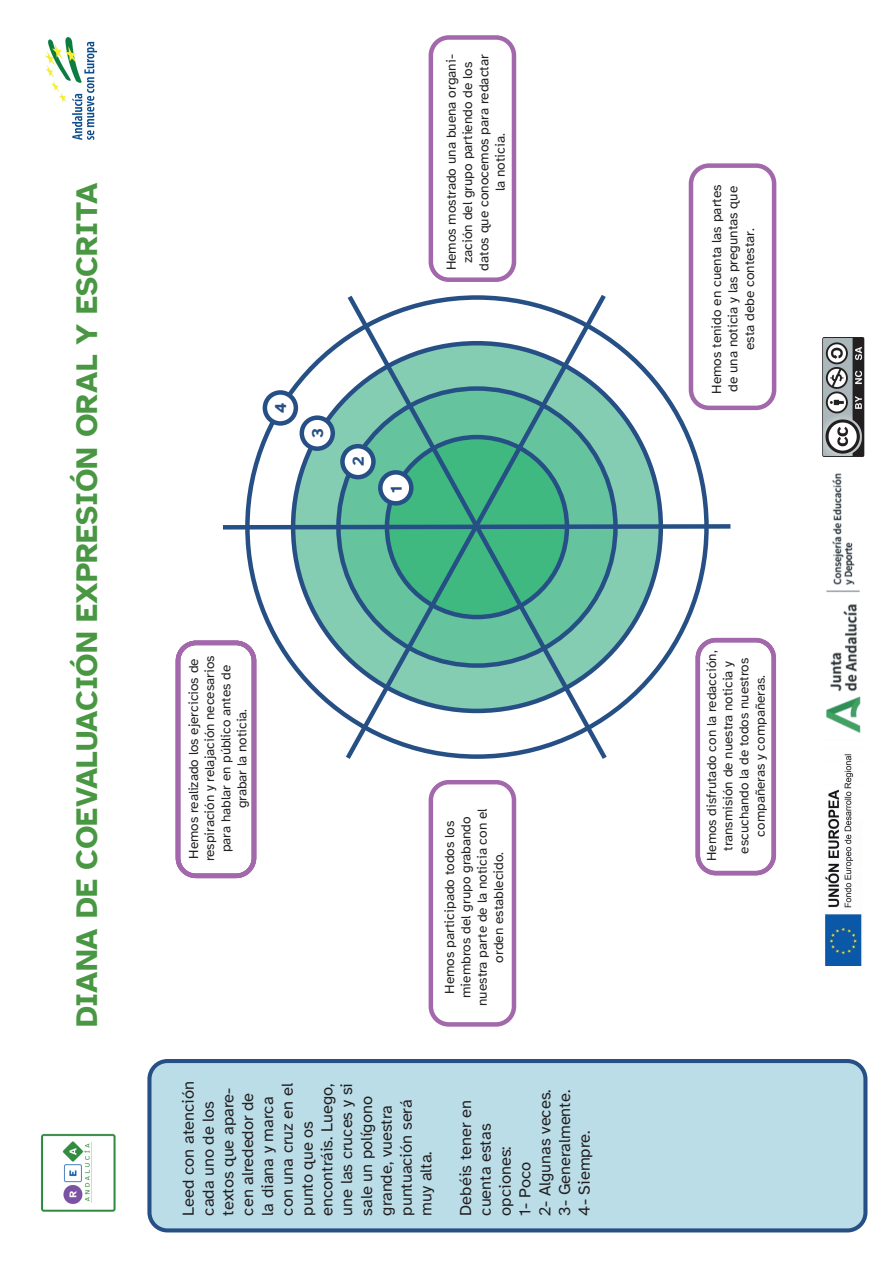
<style>
.page{position:relative;width:893px;height:1263px;background:#fff}
.page>*{position:absolute;margin:0;border:0;box-sizing:border-box;transform-origin:0 0}
.t1{font:700 30.9px "Atkinson Hyperlegible";color:#499743}
.t2{font:16.5px/19.8px "Atkinson Hyperlegible";color:#231f20}
.t3{font:700 16.35px "Atkinson Hyperlegible";color:#265085}
.t4{font:13.65px/16.4px "Atkinson Hyperlegible";color:#231f20;text-align:center}
.t5{font:13.5px/16.2px "Atkinson Hyperlegible";color:#231f20;text-align:center}
</style>
<div class="page">
<img style="left:40px;top:1133px;width:76px;height:79px">
<img style="left:46px;top:37px;width:50px;height:103px">
<img style="left:825px;top:754px;width:37px;height:211px">
<img style="left:826px;top:473px;width:35px;height:260px">
<img style="left:822px;top:337px;width:43px;height:120px">
<div style="left:149px;top:1061px;width:716px;height:169px;background:#badde8;border-radius:18px"></div>
<div style="left:147px;top:1059px;width:720px;height:173px;border:4px solid #265085;border-radius:18px"></div>
<div style="left:293px;top:343px;width:368px;height:368px;background:#84cdb2;border-radius:50%"></div>
<svg style="left:343px;top:295px;width:268px;height:464px"></svg>
<svg style="left:223px;top:522px;width:508px;height:10px"></svg>
<svg style="left:265px;top:392px;width:31px;height:31px"></svg>
<div style="left:263px;top:390px;width:35px;height:36px;border:4px solid #265085;border-radius:50%"></div>
<svg style="left:302px;top:418px;width:31px;height:31px"></svg>
<div style="left:300px;top:415px;width:35px;height:36px;border:4px solid #265085;border-radius:50%"></div>
<svg style="left:342px;top:446px;width:31px;height:31px"></svg>
<div style="left:340px;top:444px;width:36px;height:35px;border:4px solid #265085;border-radius:50%"></div>
<svg style="left:380px;top:472px;width:31px;height:31px"></svg>
<div style="left:378px;top:470px;width:36px;height:36px;border:4px solid #265085;border-radius:50%"></div>
<div style="left:176px;top:641px;width:80px;height:237px;border:4px solid #a368ab;border-radius:18px"></div>
<div style="left:429px;top:35px;width:87px;height:247px;border:4px solid #a368ab;border-radius:18px"></div>
<div style="left:429px;top:780px;width:87px;height:247px;border:4px solid #a368ab;border-radius:18px"></div>
<div style="left:695px;top:638px;width:81px;height:237px;border:4px solid #a368ab;border-radius:18px"></div>
<div style="left:689px;top:163px;width:87px;height:247px;border:4px solid #a368ab;border-radius:18px"></div>
<h1 class="t1" style="left:69px;top:1027px;width:845px;rotate:-90deg">DIANA DE COEVALUACIÓN EXPRESIÓN ORAL Y ESCRITA</h1>
<p class="t4" style="left:443px;top:270px;width:218px;rotate:-90deg">Hemos mostrado una buena organi&shy;zación del grupo partiendo de los datos que conocemos para redactar la noticia.</p>
<p class="t3" style="left:271px;top:413px;width:12px;rotate:-90deg">4</p>
<p class="t3" style="left:308px;top:438px;width:11px;rotate:-90deg">3</p>
<p class="t3" style="left:349px;top:466px;width:11px;rotate:-90deg">2</p>
<p class="t3" style="left:387px;top:492px;width:9px;rotate:-90deg">1</p>
<p class="t5" style="left:186px;top:861px;width:207px;rotate:-90deg">Hemos realizado los ejercicios de respiración y relajación necesarios para hablar en público antes de grabar la noticia.</p>
<p class="t4" style="left:442px;top:1006px;width:199px;rotate:-90deg">Hemos participado todos los miembros del grupo grabando nuestra parte de la noticia con el orden establecido.</p>
<p class="t2" style="left:179px;top:1215px;width:136px;rotate:-90deg">Leed con atención cada uno de los textos que apare&shy;cen alrededor de la diana y marca con una cruz en el punto que os encontráis. Luego, une las cruces y si sale un polígono grande, vuestra puntuación será muy alta.</p>
<p class="t2" style="left:456px;top:1215px;width:128px;rotate:-90deg">Debéis tener en cuenta estas opciones:<br>1- Poco<br>2- Algunas veces.<br>3- Generalmente.<br>4- Siempre.</p>
<p class="t4" style="left:709px;top:394px;width:211px;rotate:-90deg">Hemos tenido en cuenta las partes de una noticia y las preguntas que esta debe contestar.</p>
<p class="t5" style="left:704px;top:861px;width:212px;rotate:-90deg">Hemos disfrutado con la redacción, transmisión de nuestra noticia y escuchando la de todos nuestros compañeras y compañeras.</p>
</div>
